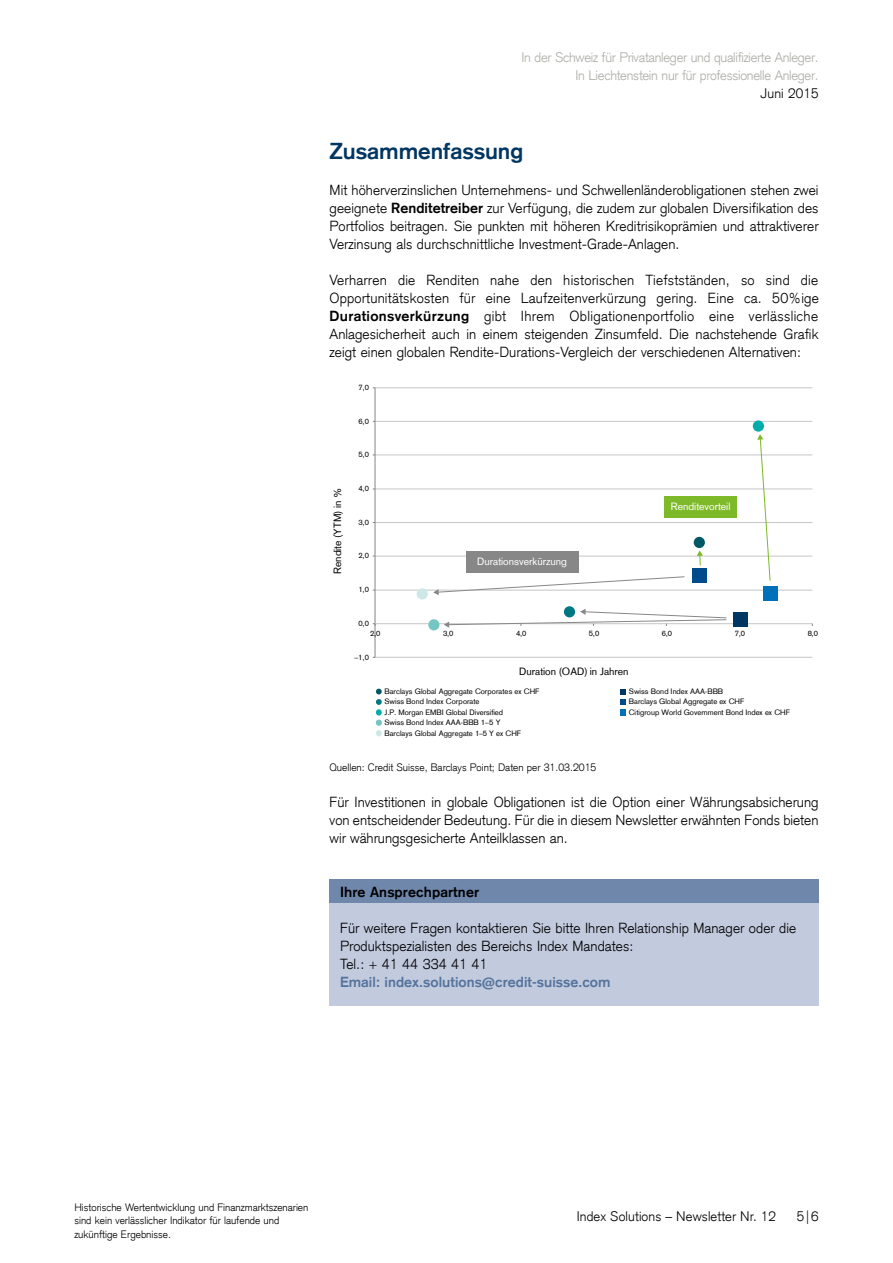
<style>
.page{position:relative;width:893px;height:1263px;background:#fff}
.page>*{position:absolute;margin:0;border:0;box-sizing:border-box;transform-origin:0 0}
.t1{font:700 22.5px "Credit Suisse Type";color:#003662}
.t2{font:300 14.25px/18px "Credit Suisse Type";letter-spacing:.005em;color:#000;text-align:justify}
.t3{font:700 14.25px "Credit Suisse Type";letter-spacing:.005em;color:#55749c}
.t4{font:700 14.25px "Credit Suisse Type";letter-spacing:.01em;color:#000}
.t5{font:300 13.5px/18px "Credit Suisse Type";letter-spacing:-.02em;color:#adafa8;text-align:right}
.t6{font:300 13.5px "Credit Suisse Type";letter-spacing:.01em;color:#000}
.t7{font:300 10.5px/13.5px "Credit Suisse Type";color:#000}
.t8{font:10.35px "Credit Suisse Type";letter-spacing:-.005em;color:#010203}
.t9{font:10.35px "Credit Suisse Type";color:#fff}
.t10{font:7.65px "Credit Suisse Type";color:#010203}
.s1{font-weight:700}
</style>
<div class="page">
<hr style="left:375px;top:387px;width:437px;height:1px;background:#c6c6c6">
<hr style="left:375px;top:421px;width:437px;height:1px;background:#c6c6c6">
<hr style="left:375px;top:455px;width:437px;height:1px;background:#c6c6c6">
<hr style="left:375px;top:489px;width:437px;height:1px;background:#c6c6c6">
<hr style="left:375px;top:522px;width:437px;height:1px;background:#c6c6c6">
<hr style="left:375px;top:556px;width:437px;height:1px;background:#c6c6c6">
<hr style="left:375px;top:590px;width:437px;height:1px;background:#c6c6c6">
<hr style="left:375px;top:657px;width:437px;height:1px;background:#c6c6c6">
<hr style="left:375px;top:388px;width:1px;height:269px;background:#868686">
<hr style="left:375px;top:623px;width:437px;height:1px;background:#c6c6c6">
<div style="left:733px;top:612px;width:15px;height:14px;background:#003662"></div>
<div style="left:692px;top:568px;width:15px;height:14px;background:#004b8b"></div>
<div style="left:763px;top:586px;width:14px;height:14px;background:#0070ba"></div>
<div style="left:694px;top:537px;width:11px;height:11px;background:#005865;border-radius:50%"></div>
<svg style="left:564px;top:606px;width:11px;height:11px"></svg>
<div style="left:753px;top:420px;width:11px;height:12px;background:#00aca9;border-radius:50%"></div>
<div style="left:428px;top:619px;width:11px;height:11px;background:#75c6c3;border-radius:50%"></div>
<div style="left:417px;top:588px;width:11px;height:11px;background:#cde8e7;border-radius:50%"></div>
<svg style="left:757px;top:434px;width:14px;height:147px"></svg>
<svg style="left:433px;top:576px;width:252px;height:19px"></svg>
<svg style="left:444px;top:609px;width:283px;height:19px"></svg>
<svg style="left:697px;top:550px;width:6px;height:15px"></svg>
<svg style="left:620px;top:689px;width:6px;height:26px"></svg>
<svg style="left:376px;top:689px;width:6px;height:47px"></svg>
<div style="left:466px;top:551px;width:112px;height:21px;background:#878787"></div>
<div style="left:664px;top:496px;width:73px;height:21px;background:#7db928"></div>
<div style="left:330px;top:891px;width:489px;height:114px;background:#c2cade"></div>
<div style="left:330px;top:879px;width:489px;height:24px;background:#7087ac"></div>
<p class="t5" style="left:521px;top:49px;width:299px">In der Schweiz für Privatanleger und qualifizierte Anleger.<br>In Liechtenstein nur für professionelle Anleger.</p>
<p class="t6" style="left:761px;top:85px;width:59px">Juni 2015</p>
<h1 class="t1" style="left:330px;top:138px;width:195px">Zusammenfassung</h1>
<p class="t2" style="left:330px;top:181px;width:491px">Mit höherverzinslichen Unternehmens- und Schwellenländerobligationen stehen zwei geeignete <span class="s1">Renditetreiber</span> zur Verfügung, die zudem zur globalen Diversifikation des Portfolios beitragen. Sie punkten mit höheren Kreditrisikoprämien und attraktiverer Verzinsung als durchschnittliche Investment-Grade-Anlagen.</p>
<p class="t2" style="left:330px;top:271px;width:491px">Verharren die Renditen nahe den historischen Tiefstständen, so sind die Opportunitätskosten für eine Laufzeitenverkürzung gering. Eine ca. 50%ige <span class="s1">Durationsverkürzung</span> gibt Ihrem Obligationenportfolio eine verlässliche Anlagesicherheit auch in einem steigenden Zinsumfeld. Die nachstehende Grafik zeigt einen globalen Rendite-Durations-Vergleich der verschiedenen Alternativen:</p>
<p class="t10" style="left:359px;top:383px;width:12px">7,0</p>
<p class="t10" style="left:359px;top:416px;width:12px">6,0</p>
<p class="t8" style="left:331px;top:574px;width:88px;rotate:-90deg">Rendite (YTM) in %</p>
<p class="t10" style="left:359px;top:450px;width:12px">5,0</p>
<p class="t10" style="left:359px;top:484px;width:12px">4,0</p>
<p class="t10" style="left:359px;top:517px;width:12px">3,0</p>
<p class="t10" style="left:359px;top:551px;width:12px">2,0</p>
<p class="t10" style="left:359px;top:585px;width:12px">1,0</p>
<p class="t10" style="left:359px;top:619px;width:12px">0,0</p>
<p class="t9" style="left:477px;top:555px;width:91px">Durationsverkürzung</p>
<p class="t9" style="left:671px;top:500px;width:61px">Renditevorteil</p>
<p class="t10" style="left:370px;top:628px;width:12px">2,0</p>
<p class="t10" style="left:443px;top:628px;width:12px">3,0</p>
<p class="t10" style="left:516px;top:628px;width:12px">4,0</p>
<p class="t10" style="left:589px;top:628px;width:12px">5,0</p>
<p class="t10" style="left:662px;top:628px;width:12px">6,0</p>
<p class="t10" style="left:735px;top:628px;width:12px">7,0</p>
<p class="t10" style="left:808px;top:628px;width:12px">8,0</p>
<p class="t10" style="left:354px;top:652px;width:16px">–1,0</p>
<p class="t8" style="left:519px;top:665px;width:111px">Duration (OAD) in Jahren</p>
<p class="t10" style="left:384px;top:687px;width:157px">Barclays Global Aggregate Corporates ex CHF</p>
<p class="t10" style="left:384px;top:707px;width:120px">J.P. Morgan EMBI Global Diversified</p>
<p class="t10" style="left:384px;top:728px;width:139px">Barclays Global Aggregate 1–5 Y ex CHF</p>
<p class="t10" style="left:384px;top:697px;width:97px">Swiss Bond Index Corporate</p>
<p class="t10" style="left:384px;top:718px;width:118px">Swiss Bond Index AAA-BBB 1–5 Y</p>
<p class="t10" style="left:629px;top:687px;width:96px">Swiss Bond Index AAA-BBB</p>
<p class="t10" style="left:629px;top:707px;width:163px">Citigroup World Government Bond Index ex CHF</p>
<p class="t10" style="left:629px;top:697px;width:117px">Barclays Global Aggregate ex CHF</p>
<p class="t7" style="left:330px;top:761px;width:268px">Quellen: Credit Suisse, Barclays Point; Daten per 31.03.2015</p>
<p class="t2" style="left:330px;top:793px;width:490px">Für Investitionen in globale Obligationen ist die Option einer Währungsabsicherung von entscheidender Bedeutung. Für die in diesem Newsletter erwähnten Fonds bieten wir währungsgesicherte Anteilklassen an.</p>
<p class="t4" style="left:340px;top:884px;width:141px">Ihre Ansprechpartner</p>
<p class="t2" style="left:340px;top:919px;width:458px;text-align:left">Für weitere Fragen kontaktieren Sie bitte Ihren Relationship Manager oder die<br>Produktspezialisten des Bereichs Index Mandates:<br>Tel.: + 41 44 334 41 41</p>
<p class="t3" style="left:340px;top:974px;width:272px">Email: index.solutions@credit-suisse.com</p>
<p class="t7" style="left:74px;top:1200px;width:236px">Historische Wertentwicklung und Finanzmarktszenarien sind kein verlässlicher Indikator für laufende und zukünftige Ergebnisse.</p>
<p class="t6" style="left:577px;top:1209px;width:201px">Index Solutions – Newsletter Nr. 12</p>
<p class="t6" style="left:797px;top:1209px;width:23px">5|6</p>
</div>
